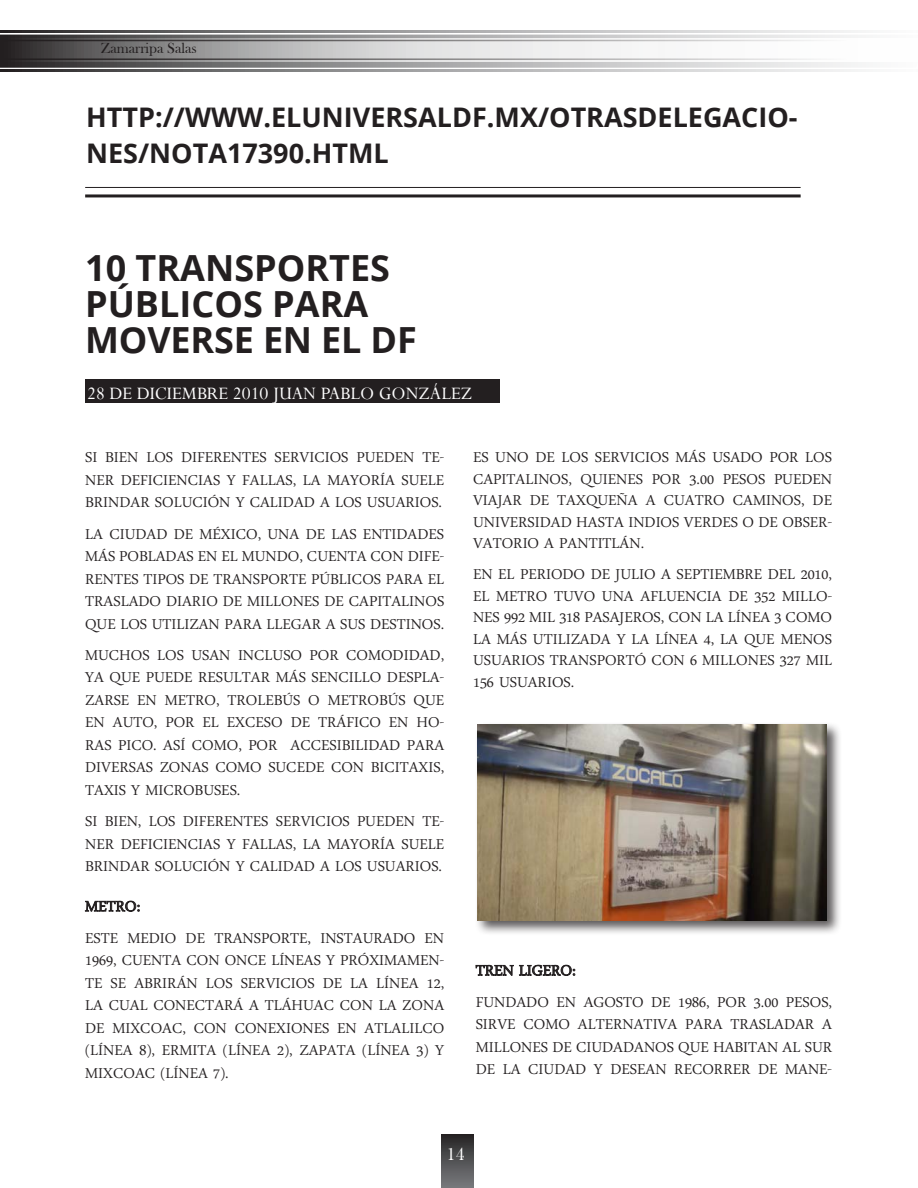
<style>
.page{position:relative;width:918px;height:1188px;background:#fff}
.page>*{position:absolute;margin:0;border:0;box-sizing:border-box;transform-origin:0 0}
.t1{font:700 36px/36px "Open Sans";color:#231f20}
.t2{font:700 27px/36px "Open Sans";color:#231f20}
.t3{font:21px/22.5px "Daun Penh";color:#231f20;text-align:justify}
.t4{font:19.5px "Perpetua";color:#fff}
.t5{font:18px "Bask Old Face";color:#fff}
.t6{font:15px "Bask Old Face";color:#231f20}
.s1{font-family:"Perpetua";font-weight:400;font-size:19.5px;color:#fff}
.s2{font-family:"Daun Penh";font-size:21px;color:#231f20}
</style>
<div class="page">
<svg style="left:0;top:30px;width:862px;height:42px"></svg>
<svg style="left:0;top:38px;width:862px;height:24px"></svg>
<div style="left:442px;top:1134px;width:31px;height:54px;background:linear-gradient(to bottom,#262525,#797a7e)"></div>
<hr style="left:0;top:58px;width:847px;height:2px;background:#231f20">
<hr style="left:0;top:40px;width:847px;height:1px;background:#231f20">
<div style="left:85px;top:379px;width:414px;height:23px;background:#231f20"></div>
<hr style="left:85px;top:187px;width:716px;height:1px;background:#231f20">
<hr style="left:85px;top:194px;width:716px;height:3px;background:#231f20">
<svg style="left:85px;top:900px;width:55px;height:12px"></svg>
<div style="left:475px;top:722px;width:367px;height:214px;background:#231f20;opacity:.75"></div>
<img style="left:478px;top:725px;width:349px;height:196px">
<svg style="left:475px;top:964px;width:101px;height:12px"></svg>
<p class="t6" style="left:101px;top:40px;width:97px">Zamarripa Salas</p>
<p class="t2" style="left:86px;top:98px;width:713px">HTTP://WWW.ELUNIVERSALDF.MX/OTRASDELEGACIO-<br>NES/NOTA17390.HTML</p>
<h1 class="t1" style="left:85px;top:249px;width:424px">10 TRANSPORTES<br>PÚBLICOS PARA<br>MOVERSE EN EL DF<span class="s1">22/04/2014</span></h1>
<p class="t4" style="left:87px;top:381px;width:406px">28 DE DICIEMBRE 2010 JUAN PABLO GONZÁLEZ<span class="s2">LO</span></p>
<p class="t3" style="left:85px;top:444px;width:361px">SI BIEN LOS DIFERENTES SERVICIOS PUEDEN TE-NER DEFICIENCIAS Y FALLAS, LA MAYORÍA SUELE BRINDAR SOLUCIÓN Y CALIDAD A LOS USUARIOS.</p>
<p class="t3" style="left:85px;top:520px;width:361px">LA CIUDAD DE MÉXICO, UNA DE LAS ENTIDADES MÁS POBLADAS EN EL MUNDO, CUENTA CON DIFE-RENTES TIPOS DE TRANSPORTE PÚBLICOS PARA EL TRASLADO DIARIO DE MILLONES DE CAPITALINOS QUE LOS UTILIZAN PARA LLEGAR A SUS DESTINOS.</p>
<p class="t3" style="left:85px;top:642px;width:361px">MUCHOS LOS USAN INCLUSO POR COMODIDAD, YA QUE PUEDE RESULTAR MÁS SENCILLO DESPLA-ZARSE EN METRO, TROLEBÚS O METROBÚS QUE EN AUTO, POR EL EXCESO DE TRÁFICO EN HO-RAS PICO. ASÍ COMO, POR ACCESIBILIDAD PARA DIVERSAS ZONAS COMO SUCEDE CON BICITAXIS, TAXIS Y MICROBUSES.</p>
<p class="t3" style="left:85px;top:808px;width:361px">SI BIEN, LOS DIFERENTES SERVICIOS PUEDEN TE-NER DEFICIENCIAS Y FALLAS, LA MAYORÍA SUELE BRINDAR SOLUCIÓN Y CALIDAD A LOS USUARIOS.</p>
<p class="t3" style="left:85px;top:888px;width:361px;line-height:31.5px">METRO:<br>ESTE MEDIO DE TRANSPORTE, INSTAURADO EN</p>
<p class="t3" style="left:85px;top:947px;width:361px">1969, CUENTA CON ONCE LÍNEAS Y PRÓXIMAMEN-TE SE ABRIRÁN LOS SERVICIOS DE LA LÍNEA 12, LA CUAL CONECTARÁ A TLÁHUAC CON LA ZONA DE MIXCOAC, CON CONEXIONES EN ATLALILCO (LÍNEA 8), ERMITA (LÍNEA 2), ZAPATA (LÍNEA 3) Y MIXCOAC (LÍNEA 7).</p>
<p class="t3" style="left:473px;top:444px;width:361px;line-height:21.6px">ES UNO DE LOS SERVICIOS MÁS USADO POR LOS CAPITALINOS, QUIENES POR 3.00 PESOS PUEDEN VIAJAR DE TAXQUEÑA A CUATRO CAMINOS, DE UNIVERSIDAD HASTA INDIOS VERDES O DE OBSER-VATORIO A PANTITLÁN.</p>
<p class="t3" style="left:473px;top:561px;width:361px;line-height:21.6px">EN EL PERIODO DE JULIO A SEPTIEMBRE DEL 2010, EL METRO TUVO UNA AFLUENCIA DE 352 MILLO-NES 992 MIL 318 PASAJEROS, CON LA LÍNEA 3 COMO LA MÁS UTILIZADA Y LA LÍNEA 4, LA QUE MENOS USUARIOS TRANSPORTÓ CON 6 MILLONES 327 MIL 156 USUARIOS.</p>
<p class="t3" style="left:476px;top:952px;width:358px;line-height:31.5px">TREN LIGERO:<br>FUNDADO EN AGOSTO DE 1986, POR 3.00 PESOS,</p>
<p class="t3" style="left:476px;top:1011px;width:358px">SIRVE COMO ALTERNATIVA PARA TRASLADAR A MILLONES DE CIUDADANOS QUE HABITAN AL SUR DE LA CIUDAD Y DESEAN RECORRER DE MANE-</p>
<p class="t5" style="left:447px;top:1144px;width:19px">14</p>
</div>
